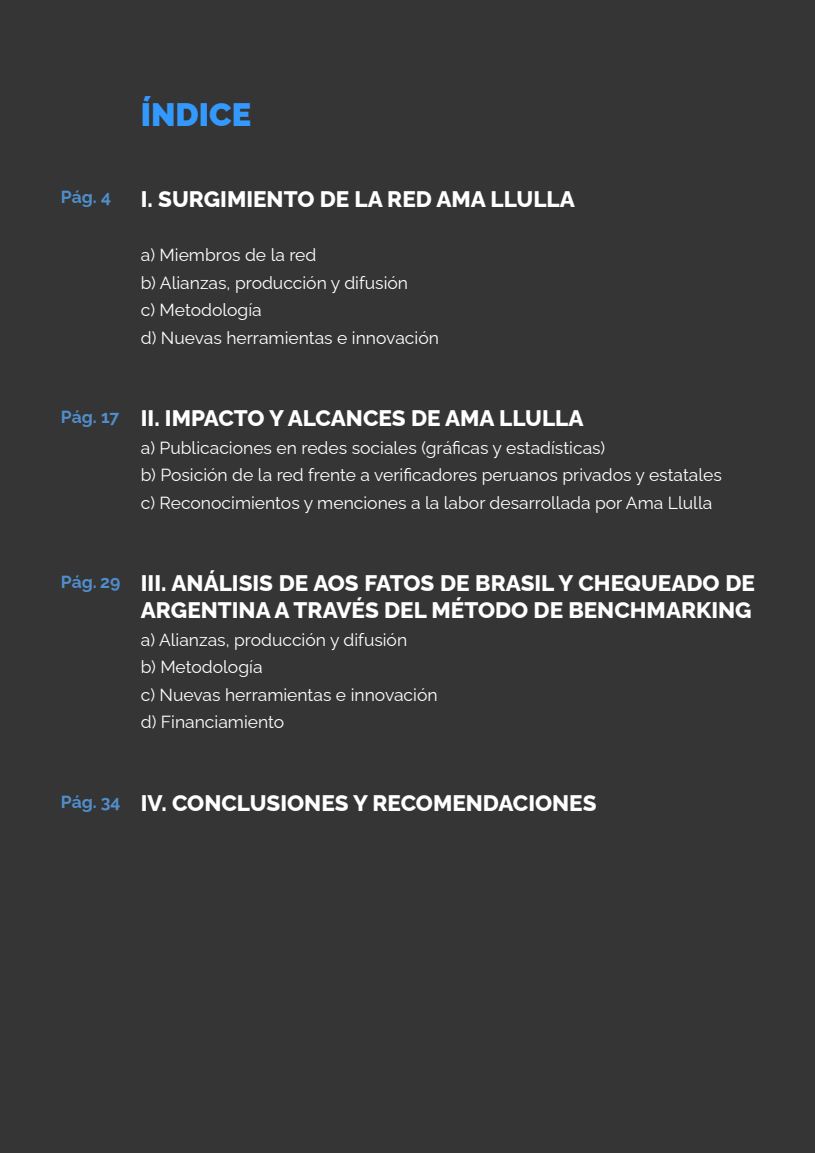
<style>
.page{position:relative;width:815px;height:1153px;background:#fff}
.page>*{position:absolute;margin:0;border:0;box-sizing:border-box;transform-origin:0 0}
.t1{font:900 32.5px "Raleway";color:#39f}
.t2{font:800 22.5px/27.5px "Raleway";color:#fff}
.t3{font:17.5px/27.5px "Raleway";color:#fff}
.t4{font:700 17.5px "Raleway";color:#508ecb}
</style>
<div class="page">
<div style="left:0;top:1px;width:814px;height:1152px;background:#353535"></div>
<p class="t4" style="left:61px;top:183px;width:52px">Pág. 4</p>
<h1 class="t1" style="left:141px;top:88px;width:112px">ÍNDICE</h1>
<p class="t2" style="left:141px;top:182px;width:435px">I. SURGIMIENTO DE LA RED AMA LLULLA</p>
<p class="t3" style="left:141px;top:239px;width:300px">a) Miembros de la red<br>b) Alianzas, producción y difusión<br>c) Metodología<br>d) Nuevas herramientas e innovación</p>
<p class="t4" style="left:61px;top:403px;width:60px">Pág. 17</p>
<p class="t2" style="left:141px;top:402px;width:444px">II. IMPACTO Y ALCANCES DE AMA LLULLA</p>
<p class="t3" style="left:141px;top:432px;width:583px">a) Publicaciones en redes sociales (gráficas y estadísticas)<br>b) Posición de la red frente a verificadores peruanos privados y estatales c) Reconocimientos y menciones a la labor desarrollada por Ama Llulla</p>
<p class="t4" style="left:61px;top:568px;width:61px">Pág. 29</p>
<p class="t2" style="left:141px;top:566px;width:616px">III. ANÁLISIS DE AOS FATOS DE BRASIL Y CHEQUEADO DE<br>ARGENTINA A TRAVÉS DEL MÉTODO DE BENCHMARKING</p>
<p class="t3" style="left:141px;top:624px;width:298px">a) Alianzas, producción y difusión<br>b) Metodología<br>c) Nuevas herramientas e innovación d) Financiamiento</p>
<p class="t4" style="left:61px;top:788px;width:61px">Pág. 34</p>
<p class="t2" style="left:141px;top:786px;width:457px">IV. CONCLUSIONES Y RECOMENDACIONES</p>
</div>
